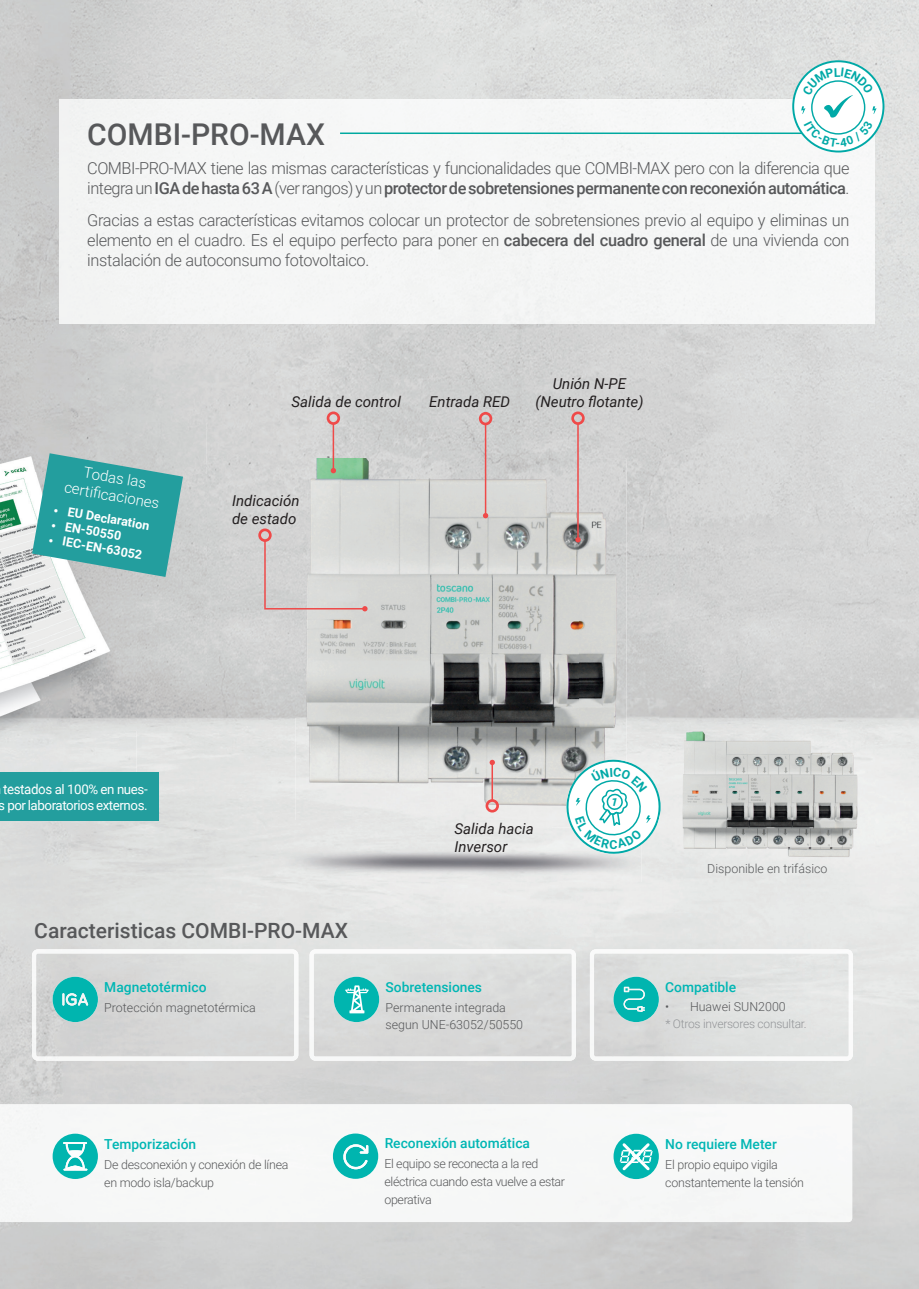
<style>
.page{position:relative;width:919px;height:1289px;background:#fff}
.page>*{position:absolute;margin:0;border:0;box-sizing:border-box;transform-origin:0 0}
.t1{font:500 30px "Roboto";color:#57585a}
.t2{font:500 21px "Roboto";color:#57585a}
.t3{font:300 16.5px/19.8px "Roboto";letter-spacing:-.03em;color:#57585a}
.t4{font:italic 15px/18px "Roboto";color:#231f20}
.t5{font:300 15px/18px "Roboto";color:#fff;text-align:center}
.t6{font:500 13.8px "Roboto";color:#00b6b4}
.t7{font:13.35px/15.9px "Roboto";letter-spacing:-.03em;color:#fff;text-align:center}
.t8{font:700 12.6px "Roboto";color:#fff}
.t9{font:300 12.45px/18px "Roboto";letter-spacing:-.02em;color:#57585a}
.t10{font:300 12.45px/18px "Roboto";color:#57585a}
.t11{font:300 12px "Roboto";letter-spacing:-.02em;color:#939598}
.s1{font-weight:500}
.s2{font-family:"Minion Pro";font-weight:400}
</style>
<div class="page">
<img style="left:0;top:0;width:918px;height:106px">
<div style="left:0;top:106px;width:101px;height:317px;background:#c9caca"></div>
<img style="left:868px;top:106px;width:50px;height:1182px">
<img style="left:101px;top:323px;width:767px;height:106px">
<img style="left:204px;top:429px;width:101px;height:675px">
<img style="left:305px;top:429px;width:563px;height:54px">
<img style="left:626px;top:483px;width:242px;height:215px">
<img style="left:102px;top:730px;width:102px;height:374px">
<img style="left:0;top:820px;width:102px;height:284px">
<img style="left:817px;top:1127px;width:51px;height:161px">
<div style="left:60px;top:99px;width:814px;height:224px;background:#f5f6f6"></div>
<hr style="left:340px;top:132px;width:509px;height:2px;background:#00a9a0">
<div style="left:0;top:1104px;width:852px;height:117px;background:#f6f7f7"></div>
<img style="left:32px;top:949px;width:266px;height:111px">
<img style="left:309px;top:949px;width:267px;height:111px">
<img style="left:590px;top:949px;width:262px;height:111px">
<img style="left:333px;top:1133px;width:45px;height:45px">
<img style="left:342px;top:1144px;width:26px;height:25px">
<img style="left:53px;top:1133px;width:45px;height:45px">
<img style="left:63px;top:1141px;width:24px;height:2px">
<img style="left:65px;top:1142px;width:20px;height:26px">
<img style="left:63px;top:1168px;width:24px;height:2px">
<img style="left:68px;top:1150px;width:15px;height:5px">
<img style="left:66px;top:1165px;width:18px;height:5px">
<img style="left:53px;top:976px;width:45px;height:46px">
<svg style="left:62px;top:993px;width:26px;height:12px"></svg>
<img style="left:295px;top:459px;width:331px;height:361px">
<hr style="left:577px;top:423px;width:1px;height:117px;background:#ef4a49">
<svg style="left:575px;top:537px;width:5px;height:5px"></svg>
<div style="left:571px;top:411px;width:13px;height:14px;border:3px solid #ef4a49;border-radius:50%"></div>
<hr style="left:332px;top:423px;width:2px;height:47px;background:#ef4a49">
<svg style="left:331px;top:468px;width:5px;height:5px"></svg>
<div style="left:327px;top:411px;width:13px;height:14px;border:3px solid #ef4a49;border-radius:50%"></div>
<svg style="left:263px;top:539px;width:104px;height:72px;background:#d7d2d0"></svg>
<div style="left:258px;top:528px;width:14px;height:14px;border:3px solid #ef4a49;border-radius:50%"></div>
<hr style="left:485px;top:424px;width:1px;height:91px;background:#ef4a49">
<svg style="left:483px;top:513px;width:5px;height:5px"></svg>
<div style="left:479px;top:412px;width:13px;height:13px;border:3px solid #ef4a49;border-radius:50%"></div>
<img style="left:613px;top:976px;width:45px;height:46px">
<img style="left:623px;top:988px;width:21px;height:21px">
<svg style="left:623px;top:986px;width:6px;height:6px"></svg>
<svg style="left:637px;top:1005px;width:7px;height:6px"></svg>
<hr style="left:491px;top:762px;width:2px;height:38px;background:#ef4a49">
<svg style="left:489px;top:759px;width:6px;height:6px"></svg>
<div style="left:485px;top:799px;width:14px;height:13px;border:3px solid #ef4a49;border-radius:50%"></div>
<svg style="left:793px;top:61px;width:90px;height:90px"></svg>
<div style="left:792px;top:60px;width:92px;height:92px;border:2px solid #00a9a7;border-radius:50%"></div>
<img style="left:334px;top:976px;width:45px;height:46px;border-radius:23px">
<svg style="left:345px;top:985px;width:24px;height:28px"></svg>
<img style="left:613px;top:1133px;width:45px;height:45px;border-radius:23px">
<svg style="left:619px;top:1140px;width:33px;height:32px"></svg>
<div style="left:0;top:772px;width:159px;height:48px;background:#239e9e"></div>
<div style="left:49px;top:730px;width:87px;height:42px;background:#e3e4e4"></div>
<img style="left:0;top:730px;width:119px;height:7px">
<img style="left:0;top:423px;width:206px;height:51px">
<img style="left:136px;top:474px;width:70px;height:256px">
<img style="left:119px;top:577px;width:17px;height:153px">
<img style="left:0;top:449px;width:119px;height:49px">
<img style="left:49px;top:577px;width:70px;height:153px">
<img style="left:0;top:498px;width:49px;height:232px">
<svg style="left:32px;top:453px;width:151px;height:124px;background:#51acac"></svg>
<img style="left:660px;top:678px;width:214px;height:185px">
<svg style="left:561px;top:754px;width:104px;height:104px"></svg>
<svg style="left:801px;top:68px;width:75px;height:79px"></svg>
<h1 class="t1" style="left:87px;top:113px;width:239px">COMBI-PRO-MAX</h1>
<p class="t3" style="left:87px;top:157px;width:763px">COMBI-PRO-MAX tiene las mismas características y funcionalidades que COMBI-MAX pero con la diferencia que integra un <span class="s1">IGA de hasta 63 A</span> (ver rangos) y un <span class="s1">protector de sobretensiones permanente con reconexión automática</span>.</p>
<p class="t3" style="left:87px;top:210px;width:763px;text-align:justify">Gracias a estas características evitamos colocar un protector de sobretensiones previo al equipo y eliminas un elemento en el cuadro. Es el equipo perfecto para poner en <span class="s1">cabecera del cuadro general</span> de una vivienda con instalación de autoconsumo fotovoltaico.</p>
<p class="t5" style="left:69px;top:459px;width:97px;rotate:10deg">Todas las certifi caciones</p>
<p class="t8" style="left:56px;top:500px;width:98px;rotate:10deg"><span class="s2">•</span> EU Declaration</p>
<p class="t8" style="left:53px;top:515px;width:72px;rotate:10deg"><span class="s2">•</span> EN-50550</p>
<p class="t8" style="left:50px;top:530px;width:96px;rotate:10deg"><span class="s2">•</span> IEC-EN-63052</p>
<p class="t4" style="left:291px;top:392px;width:111px">Salida de control</p>
<p class="t4" style="left:429px;top:392px;width:82px">Entrada RED</p>
<p class="t4" style="left:535px;top:374px;width:110px;text-align:center">Unión N-PE (Neutro flotante)</p>
<p class="t4" style="left:232px;top:491px;width:69px">Indicación de estado</p>
<p class="t7" style="left:-1px;top:780px;width:150px">testados al 100% en nues&shy;s por laboratorios externos.</p>
<p class="t2" style="left:34px;top:916px;width:315px">Caracteristicas COMBI-PRO-MAX</p>
<p class="t6" style="left:104px;top:977px;width:104px">Magnetotérmico</p>
<p class="t10" style="left:104px;top:997px;width:153px">Protección magnetotérmica</p>
<p class="t4" style="left:454px;top:818px;width:81px">Salida hacia<br>Inversor</p>
<p class="t6" style="left:385px;top:977px;width:98px">Sobretensiones</p>
<p class="t10" style="left:385px;top:997px;width:139px">Permanente integrada segun UNE-63052/50550</p>
<p class="t6" style="left:104px;top:1134px;width:93px">Temporización</p>
<p class="t9" style="left:104px;top:1154px;width:186px">De desconexión y conexión de línea en modo isla/backup</p>
<p class="t6" style="left:384px;top:1133px;width:147px">Reconexión automática</p>
<p class="t9" style="left:384px;top:1153px;width:182px">El equipo se reconecta a la red eléctrica cuando esta vuelve a estar operativa</p>
<p class="t10" style="left:707px;top:859px;width:122px">Disponible en trifásico</p>
<p class="t6" style="left:665px;top:977px;width:72px">Compatible</p>
<p class="t10" style="left:665px;top:997px;width:122px">• Huawei SUN2000</p>
<p class="t11" style="left:665px;top:1015px;width:143px">* Otros inversores consultar.</p>
<p class="t6" style="left:665px;top:1134px;width:113px">No requiere Meter</p>
<p class="t9" style="left:665px;top:1154px;width:140px">El propio equipo vigila constantemente la tensión</p>
</div>
